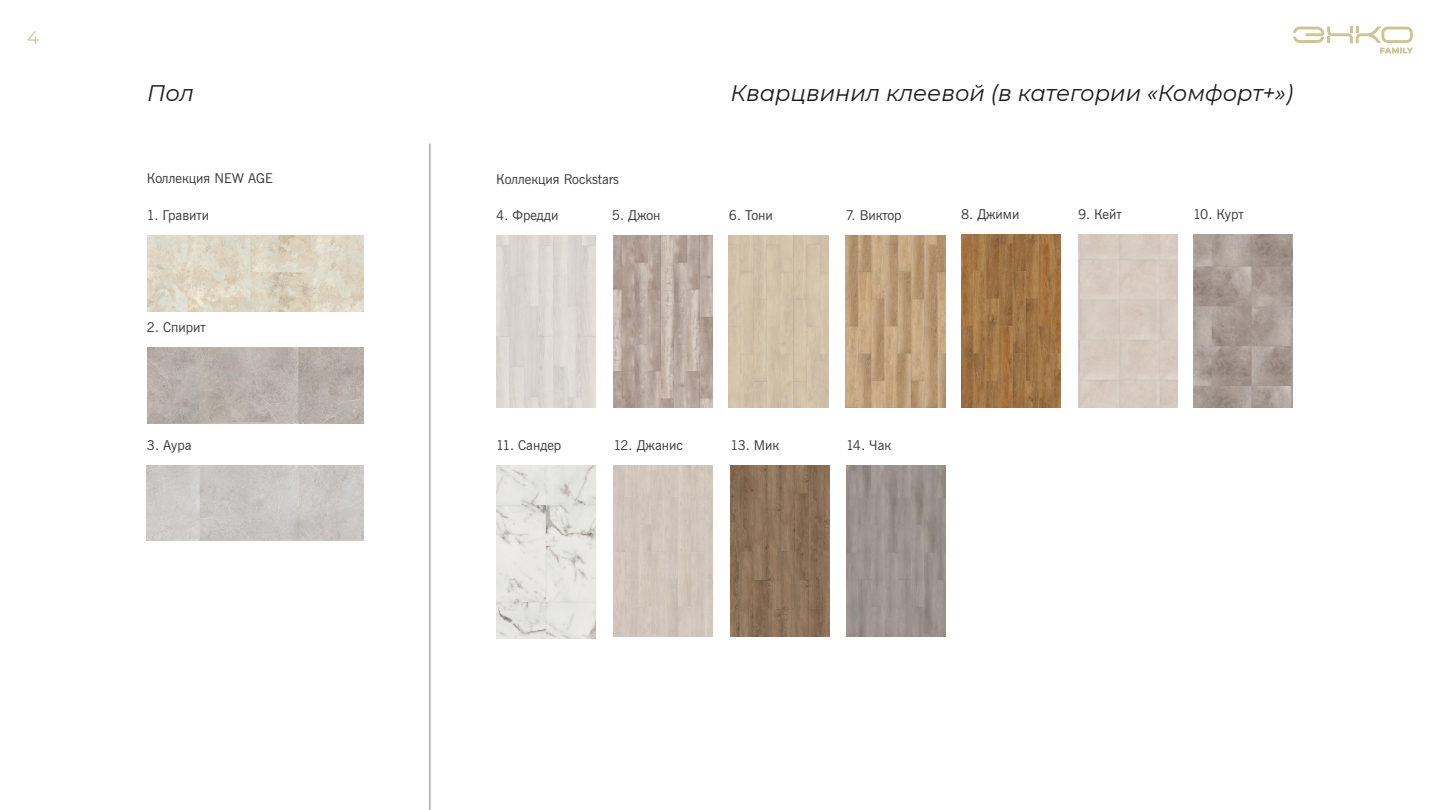
<style>
.page{position:relative;width:1440px;height:810px;background:#fff}
.page>*{position:absolute;margin:0;border:0;box-sizing:border-box;transform-origin:0 0}
.t1{font:italic 22.5px "Montserrat";color:#1a1a1a}
.t2{font:18px "Montserrat";color:#cfc393}
.t3{font:13.5px "News Gothic BT";color:#333}
</style>
<div class="page">
<svg style="left:1293px;top:26px;width:120px;height:27px"></svg>
<img style="left:613px;top:236px;width:100px;height:171px">
<img style="left:731px;top:465px;width:98px;height:172px">
<div style="left:1078px;top:234px;width:100px;height:173px;background:#d7cac0"></div>
<div style="left:729px;top:236px;width:99px;height:171px;background:#d1c1aa"></div>
<img style="left:846px;top:465px;width:100px;height:172px">
<img style="left:1194px;top:234px;width:99px;height:173px">
<img style="left:846px;top:236px;width:99px;height:171px">
<img style="left:496px;top:465px;width:100px;height:173px">
<img style="left:496px;top:236px;width:100px;height:171px">
<div style="left:613px;top:465px;width:100px;height:172px;background:#d0c5ba"></div>
<img style="left:961px;top:234px;width:99px;height:173px">
<img style="left:147px;top:236px;width:216px;height:75px">
<img style="left:147px;top:348px;width:216px;height:75px">
<img style="left:147px;top:465px;width:216px;height:76px">
<hr style="left:430px;top:144px;width:1px;height:666px;background:#808080">
<h2 class="t2" style="left:27px;top:25px;width:13px">4</h2>
<h1 class="t1" style="left:147px;top:78px;width:49px">Пол</h1>
<p class="t3" style="left:147px;top:170px;width:127px">Коллекция NEW AGE</p>
<p class="t3" style="left:147px;top:207px;width:64px">1. Гравити</p>
<p class="t3" style="left:147px;top:319px;width:60px">2. Спирит</p>
<p class="t3" style="left:147px;top:437px;width:46px">3. Аура</p>
<p class="t3" style="left:496px;top:171px;width:124px">Коллекция Rockstars</p>
<p class="t3" style="left:496px;top:207px;width:64px">4. Фредди</p>
<p class="t3" style="left:612px;top:207px;width:50px">5. Джон</p>
<h1 class="t1" style="left:730px;top:78px;width:564px">Кварцвинил клеевой (в категории «Комфорт+»)</h1>
<p class="t3" style="left:1078px;top:206px;width:45px">9. Кейт</p>
<p class="t3" style="left:729px;top:207px;width:45px">6. Тони</p>
<p class="t3" style="left:961px;top:206px;width:60px">8. Джими</p>
<p class="t3" style="left:846px;top:207px;width:57px">7. Виктор</p>
<p class="t3" style="left:1193px;top:206px;width:52px">10. Курт</p>
<p class="t3" style="left:496px;top:437px;width:66px">11. Сандер</p>
<p class="t3" style="left:613px;top:437px;width:71px">12. Джанис</p>
<p class="t3" style="left:731px;top:437px;width:50px">13. Мик</p>
<p class="t3" style="left:846px;top:437px;width:47px">14. Чак</p>
</div>
